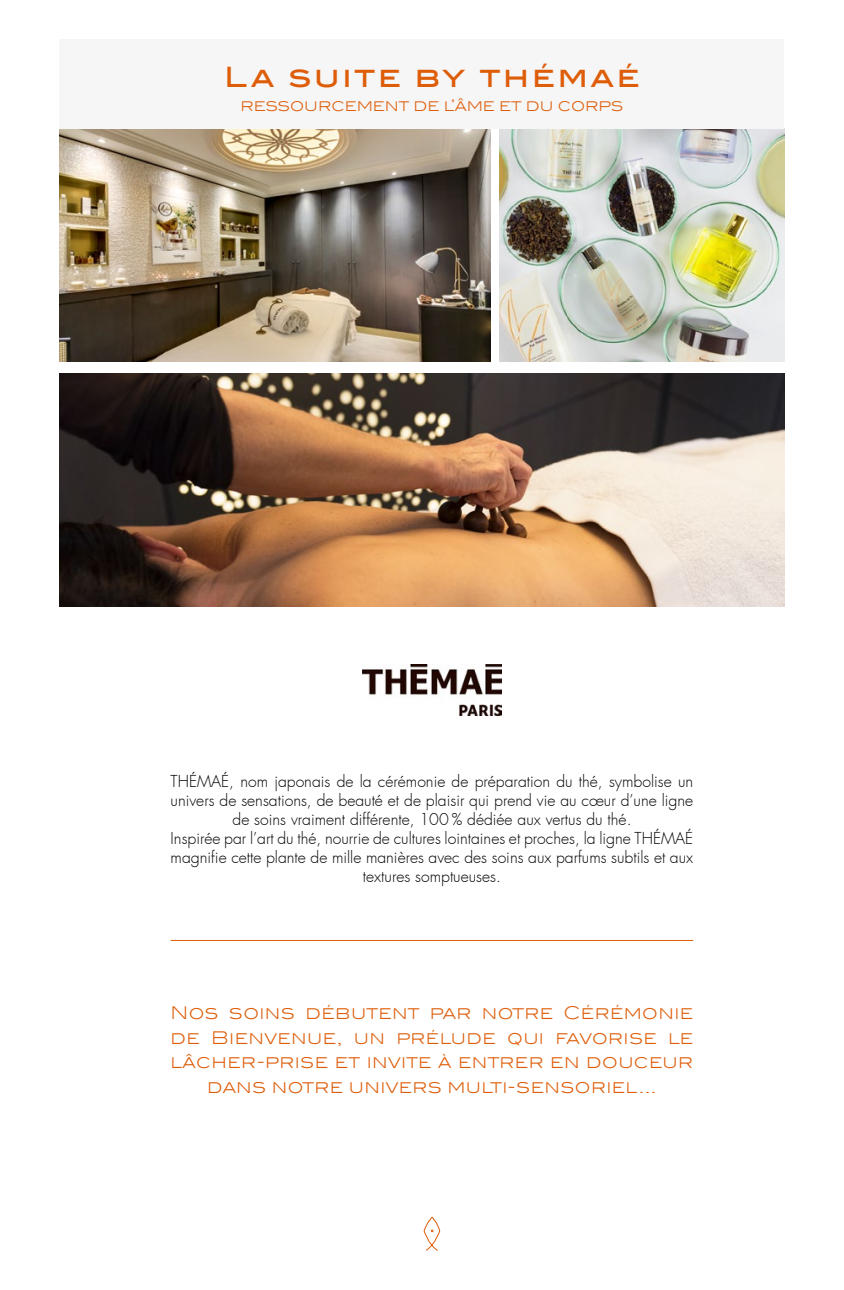
<style>
.page{position:relative;width:844px;height:1290px;background:#fff}
.page>*{position:absolute;margin:0;border:0;box-sizing:border-box;transform-origin:0 0}
.t1{font:500 28px "Blair ITC";letter-spacing:.1em;color:#de5d09}
.t2{font:300 17.5px/24.5px "Blair ITC";letter-spacing:.025em;color:#de5d09;text-align:center}
.t3{font:300 15.75px/18.9px "Futura Std";color:#000;text-align:center}
.t4{font:300 15.75px "Blair ITC";color:#de5d09}
</style>
<div class="page">
<img style="left:60px;top:129px;width:430px;height:233px">
<img style="left:60px;top:374px;width:724px;height:233px">
<img style="left:499px;top:129px;width:285px;height:233px">
<div style="left:60px;top:39px;width:724px;height:90px;background:#f6f6f6"></div>
<hr style="left:171px;top:940px;width:522px;height:1px;background:#de5d09">
<svg style="left:423px;top:1217px;width:17px;height:34px"></svg>
<img style="left:362px;top:665px;width:139px;height:51px">
<h1 class="t1" style="left:224px;top:60px;width:417px">La suite by thémaé</h1>
<p class="t4" style="left:240px;top:96px;width:384px">ressourcement de l’âme et du corps</p>
<p class="t3" style="left:171px;top:772px;width:524px">THÉMAÉ, nom japonais de la cérémonie de préparation du thé, symbolise un univers de sensations, de beauté et de plaisir qui prend vie au cœur d’une ligne de soins vraiment différente, 100 % dédiée aux vertus du thé.<br>Inspirée par l’art du thé, nourrie de cultures lointaines et proches, la ligne THÉMAÉ magnifie cette plante de mille manières avec des soins aux parfums subtils et aux textures somptueuses.</p>
<p class="t2" style="left:171px;top:1001px;width:524px">Nos soins débutent par notre Cérémonie de Bienvenue, un prélude qui favorise le lâcher-prise et invite à entrer en douceur dans notre univers multi-sensoriel...</p>
</div>
